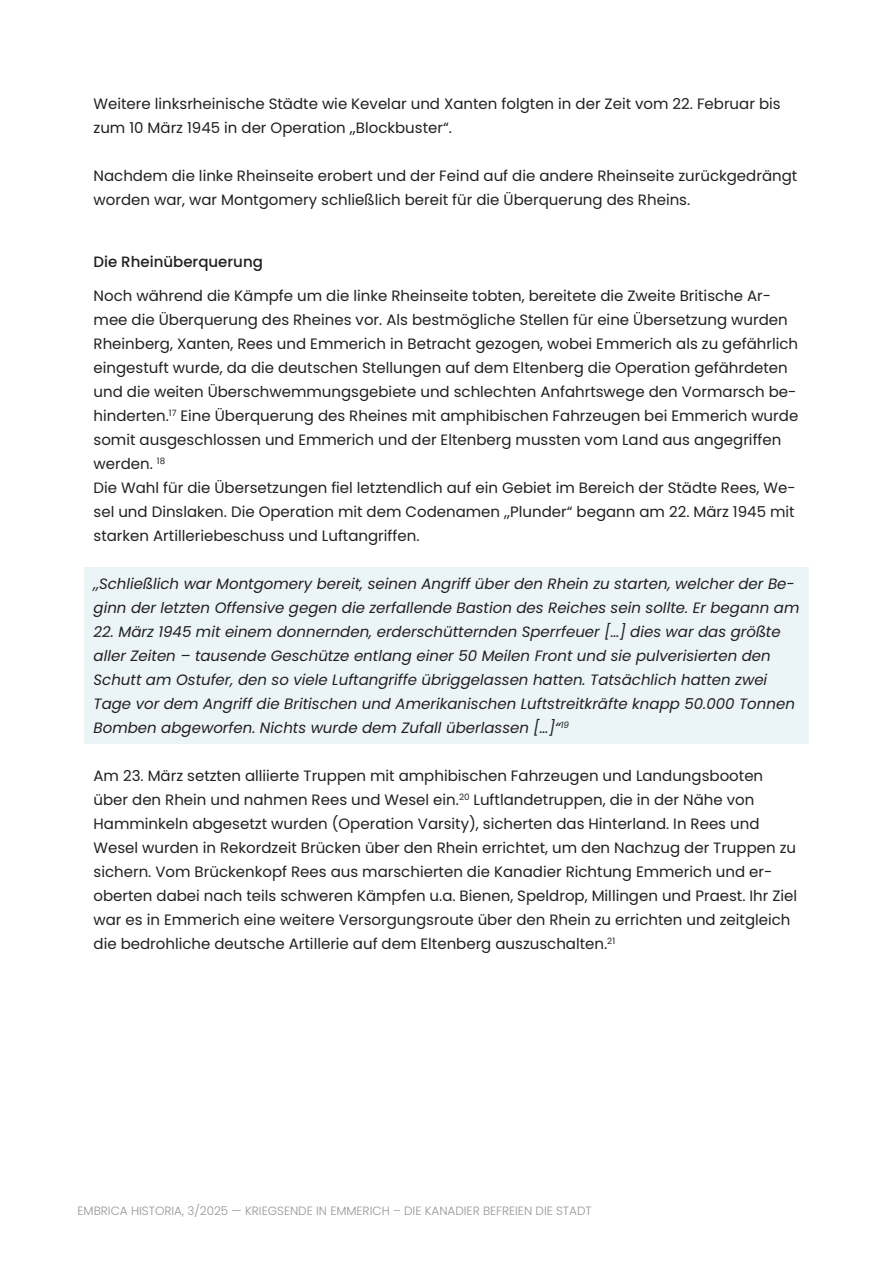
<style>
.page{position:relative;width:893px;height:1263px;background:#fff}
.page>*{position:absolute;margin:0;border:0;box-sizing:border-box;transform-origin:0 0}
.t1{font:15px/24px "Poppins";color:#231f20}
.t2{font:italic 15px/24px "Poppins";color:#231f20}
.t3{font:500 15px "Poppins";color:#231f20}
.t4{font:300 12px "Poppins";color:#939598}
</style>
<div class="page">
<div style="left:84px;top:568px;width:725px;height:176px;background:#ebf5f7"></div>
<p class="t1" style="left:94px;top:92px;width:689px">Weitere linksrheinische Städte wie Kevelar und Xanten folgten in der Zeit vom 22. Februar bis zum 10 März 1945 in der Operation „Blockbuster“.</p>
<p class="t1" style="left:94px;top:164px;width:705px">Nachdem die linke Rheinseite erobert und der Feind auf die andere Rheinseite zurückgedrängt worden war, war Montgomery schließlich bereit für die Überquerung des Rheins.</p>
<p class="t3" style="left:94px;top:253px;width:171px">Die Rheinüberquerung</p>
<p class="t1" style="left:94px;top:284px;width:706px">Noch während die Kämpfe um die linke Rheinseite tobten, bereitete die Zweite Britische Ar&shy;mee die Überquerung des Rheines vor. Als bestmögliche Stellen für eine Übersetzung wurden Rheinberg, Xanten, Rees und Emmerich in Betracht gezogen, wobei Emmerich als zu gefährlich eingestuft wurde, da die deutschen Stellungen auf dem Eltenberg die Operation gefährdeten und die weiten Überschwemmungsgebiete und schlechten Anfahrtswege den Vormarsch be&shy;hinderten.<sup>17</sup> Eine Überquerung des Rheines mit amphibischen Fahrzeugen bei Emmerich wurde somit ausgeschlossen und Emmerich und der Eltenberg mussten vom Land aus angegriffen werden. <sup>18</sup></p>
<p class="t1" style="left:94px;top:476px;width:704px;text-align:justify">Die Wahl für die Übersetzungen fiel letztendlich auf ein Gebiet im Bereich der Städte Rees, We&shy;sel und Dinslaken. Die Operation mit dem Codenamen „Plunder“ begann am 22. März 1945 mit starken Artilleriebeschuss und Luftangriffen.</p>
<p class="t2" style="left:94px;top:572px;width:707px">„„Schließlich war Montgomery bereit, seinen Angriff über den Rhein zu starten, welcher der Be&shy;ginn der letzten Offensive gegen die zerfallende Bastion des Reiches sein sollte. Er begann am</p>
<p class="t2" style="left:94px;top:620px;width:703px">22. März 1945 mit einem donnernden, erderschütternden Sperrfeuer […] dies war das größte aller Zeiten – tausende Geschütze entlang einer 50 Meilen Front und sie pulverisierten den Schutt am Ostufer, den so viele Luftangriffe übriggelassen hatten. Tatsächlich hatten zwei Tage vor dem Angriff die Britischen und Amerikanischen Luftstreitkräfte knapp 50.000 Tonnen Bomben abgeworfen. Nichts wurde dem Zufall überlassen […]“<sup>19</sup></p>
<p class="t1" style="left:94px;top:764px;width:705px">Am 23. März setzten alliierte Truppen mit amphibischen Fahrzeugen und Landungsbooten über den Rhein und nahmen Rees und Wesel ein.<sup>20</sup> Luftlandetruppen, die in der Nähe von Hamminkeln abgesetzt wurden (Operation Varsity), sicherten das Hinterland. In Rees und Wesel wurden in Rekordzeit Brücken über den Rhein errichtet, um den Nachzug der Truppen zu sichern. Vom Brückenkopf Rees aus marschierten die Kanadier Richtung Emmerich und er&shy;oberten dabei nach teils schweren Kämpfen u.a. Bienen, Speldrop, Millingen und Praest. Ihr Ziel war es in Emmerich eine weitere Versorgungsroute über den Rhein zu errichten und zeitgleich die bedrohliche deutsche Artillerie auf dem Eltenberg auszuschalten.<sup>21</sup></p>
<p class="t4" style="left:78px;top:1203px;width:516px">EMBRICA HISTORIA, 3/2025 — KRIEGSENDE IN EMMERICH – DIE KANADIER BEFREIEN DIE STADT</p>
</div>
